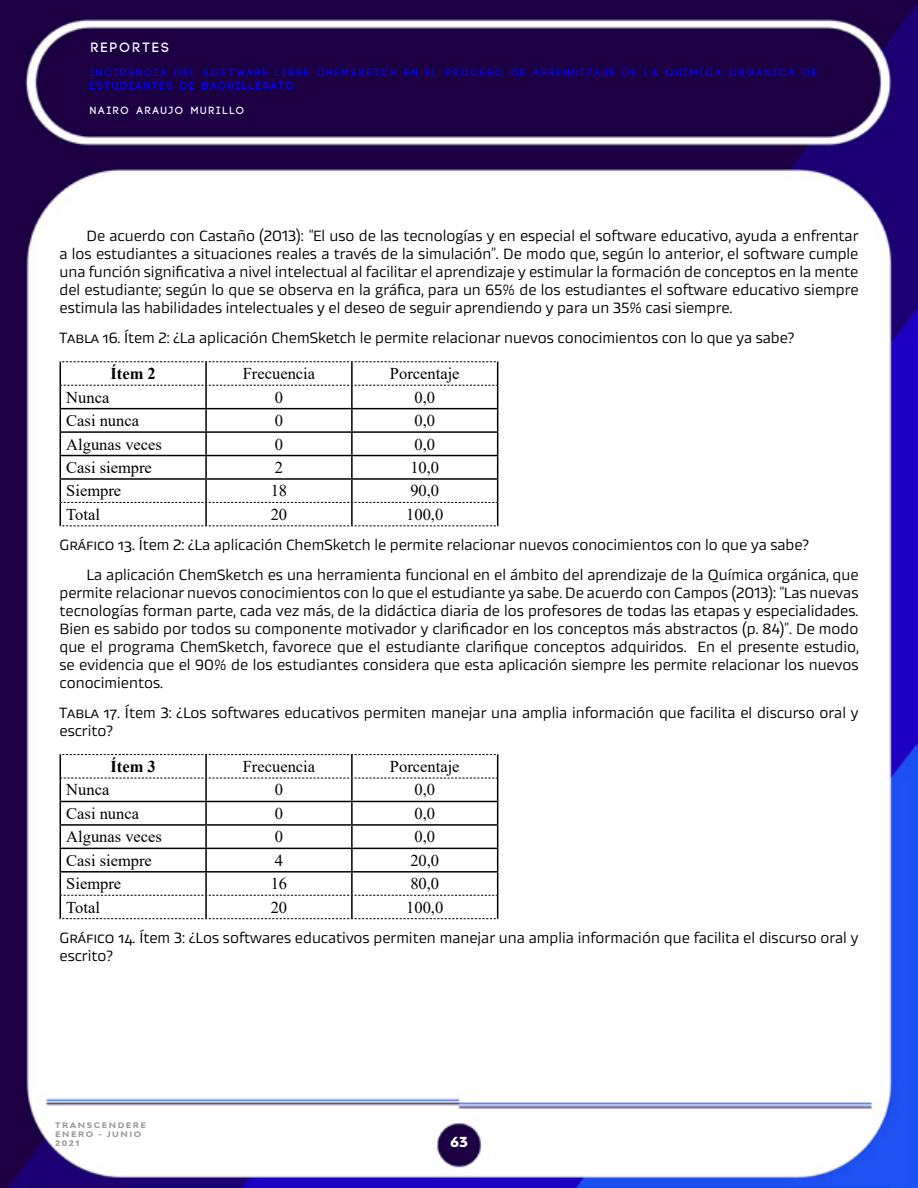
<style>
.page{position:relative;width:918px;height:1188px;background:#fff}
.page>*{position:absolute;margin:0;border:0;box-sizing:border-box;transform-origin:0 0}
.t1{font:16.5px "Times New Roman";color:#000}
.t2{font:700 16.5px "Times New Roman";color:#000}
.t3{font:15px/18px "Akceler A";color:#000}
.t4{font:700 13.5px "Code";letter-spacing:.2em;color:#fff}
.t5{font:800 expanded 13.5px "Bw Modelica";color:#fff}
.t6{font:700 10.5px/12.6px "Code";letter-spacing:.2em;color:#00f}
.t7{font:700 10.5px "Code";letter-spacing:.2em;color:#fff}
.t8{font:800 expanded 7.5px/9px "Bw Modelica";letter-spacing:.2em;color:#9b9b9a}
</style>
<div class="page">
<img style="left:0;top:0;width:918px;height:1188px">
<svg style="left:60px;top:361px;width:438px;height:165px"></svg>
<svg style="left:60px;top:754px;width:438px;height:165px"></svg>
<p class="t4" style="left:91px;top:41px;width:79px">REPORTES</p>
<p class="t6" style="left:90px;top:67px;width:728px">INCIDENCIA DEL SOFTWARE LIBRE CHEMSKETCH EN EL PROCESO DE APRENDIZAJE DE LA QUÍMICA ORGÁNICA DE<br>ESTUDIANTES DE BACHILLERATO</p>
<p class="t7" style="left:90px;top:105px;width:155px">NAIRO ARAUJO MURILLO</p>
<p class="t3" style="left:60px;top:226px;width:801px;text-align:justify;text-indent:27px">De acuerdo con Castaño (2013): “El uso de las tecnologías y en especial el software educativo, ayuda a enfrentar a los estudiantes a situaciones reales a través de la simulación”. De modo que, según lo anterior, el software cumple una función significativa a nivel intelectual al facilitar el aprendizaje y estimular la formación de conceptos en la mente del estudiante; según lo que se observa en la gráfica, para un 65% de los estudiantes el software educativo siempre estimula las habilidades intelectuales y el deseo de seguir aprendiendo y para un 35% casi siempre.</p>
<p class="t3" style="left:60px;top:328px;width:736px">Tabla 16. Ítem 2: ¿La aplicación ChemSketch le permite relacionar nuevos conocimientos con lo que ya sabe?</p>
<p class="t2" style="left:110px;top:362px;width:47px">Ítem 2</p>
<p class="t1" style="left:243px;top:362px;width:74px">Frecuencia</p>
<p class="t1" style="left:390px;top:362px;width:71px">Porcentaje</p>
<p class="t1" style="left:66px;top:385px;width:45px">Nunca</p>
<p class="t1" style="left:275px;top:385px;width:10px">0</p>
<p class="t1" style="left:414px;top:385px;width:22px">0,0</p>
<p class="t1" style="left:66px;top:409px;width:74px">Casi nunca</p>
<p class="t1" style="left:275px;top:409px;width:10px">0</p>
<p class="t1" style="left:414px;top:409px;width:22px">0,0</p>
<p class="t1" style="left:66px;top:432px;width:97px">Algunas veces</p>
<p class="t1" style="left:275px;top:432px;width:10px">0</p>
<p class="t1" style="left:414px;top:432px;width:22px">0,0</p>
<p class="t1" style="left:66px;top:456px;width:87px">Casi siempre</p>
<p class="t1" style="left:275px;top:456px;width:10px">2</p>
<p class="t1" style="left:410px;top:456px;width:30px">10,0</p>
<p class="t1" style="left:66px;top:479px;width:56px">Siempre</p>
<p class="t1" style="left:271px;top:479px;width:18px">18</p>
<p class="t1" style="left:410px;top:479px;width:30px">90,0</p>
<p class="t1" style="left:66px;top:503px;width:35px">Total</p>
<p class="t1" style="left:271px;top:503px;width:18px">20</p>
<p class="t1" style="left:406px;top:503px;width:39px">100,0</p>
<p class="t3" style="left:87px;top:529px;width:774px;line-height:30px;text-indent:-27px">Gráfico 13. Ítem 2: ¿La aplicación ChemSketch le permite relacionar nuevos conocimientos con lo que ya sabe?<br>La aplicación ChemSketch es una herramienta funcional en el ámbito del aprendizaje de la Química orgánica, que</p>
<p class="t3" style="left:60px;top:583px;width:801px;text-align:justify">permite relacionar nuevos conocimientos con lo que el estudiante ya sabe. De acuerdo con Campos (2013): “Las nuevas tecnologías forman parte, cada vez más, de la didáctica diaria de los profesores de todas las etapas y especialidades.<br>Bien es sabido por todos su componente motivador y clarificador en los conceptos más abstractos (p. 84)”. De modo que el programa ChemSketch, favorece que el estudiante clarifique conceptos adquiridos. En el presente estudio, se evidencia que el 90% de los estudiantes considera que esta aplicación siempre les permite relacionar los nuevos conocimientos.</p>
<p class="t3" style="left:60px;top:703px;width:801px">Tabla 17. Ítem 3: ¿Los softwares educativos permiten manejar una amplia información que facilita el discurso oral y escrito?</p>
<p class="t2" style="left:110px;top:754px;width:47px">Ítem 3</p>
<p class="t1" style="left:243px;top:755px;width:74px">Frecuencia</p>
<p class="t1" style="left:390px;top:755px;width:71px">Porcentaje</p>
<p class="t1" style="left:66px;top:778px;width:45px">Nunca</p>
<p class="t1" style="left:275px;top:778px;width:10px">0</p>
<p class="t1" style="left:414px;top:778px;width:22px">0,0</p>
<p class="t1" style="left:66px;top:802px;width:74px">Casi nunca</p>
<p class="t1" style="left:275px;top:802px;width:10px">0</p>
<p class="t1" style="left:414px;top:802px;width:22px">0,0</p>
<p class="t1" style="left:66px;top:825px;width:97px">Algunas veces</p>
<p class="t1" style="left:275px;top:825px;width:10px">0</p>
<p class="t1" style="left:414px;top:825px;width:22px">0,0</p>
<p class="t1" style="left:66px;top:849px;width:87px">Casi siempre</p>
<p class="t1" style="left:275px;top:849px;width:10px">4</p>
<p class="t1" style="left:410px;top:849px;width:30px">20,0</p>
<p class="t1" style="left:66px;top:872px;width:56px">Siempre</p>
<p class="t1" style="left:271px;top:872px;width:18px">16</p>
<p class="t1" style="left:410px;top:872px;width:30px">80,0</p>
<p class="t1" style="left:66px;top:896px;width:35px">Total</p>
<p class="t1" style="left:271px;top:896px;width:18px">20</p>
<p class="t1" style="left:406px;top:896px;width:39px">100,0</p>
<p class="t3" style="left:60px;top:928px;width:801px">Gráfico 14. Ítem 3: ¿Los softwares educativos permiten manejar una amplia información que facilita el discurso oral y escrito?</p>
<p class="t8" style="left:55px;top:1120px;width:92px">TRANSCENDERE<br>ENERO - JUNIO<br>2021</p>
<p class="t5" style="left:450px;top:1133px;width:19px">63</p>
</div>
